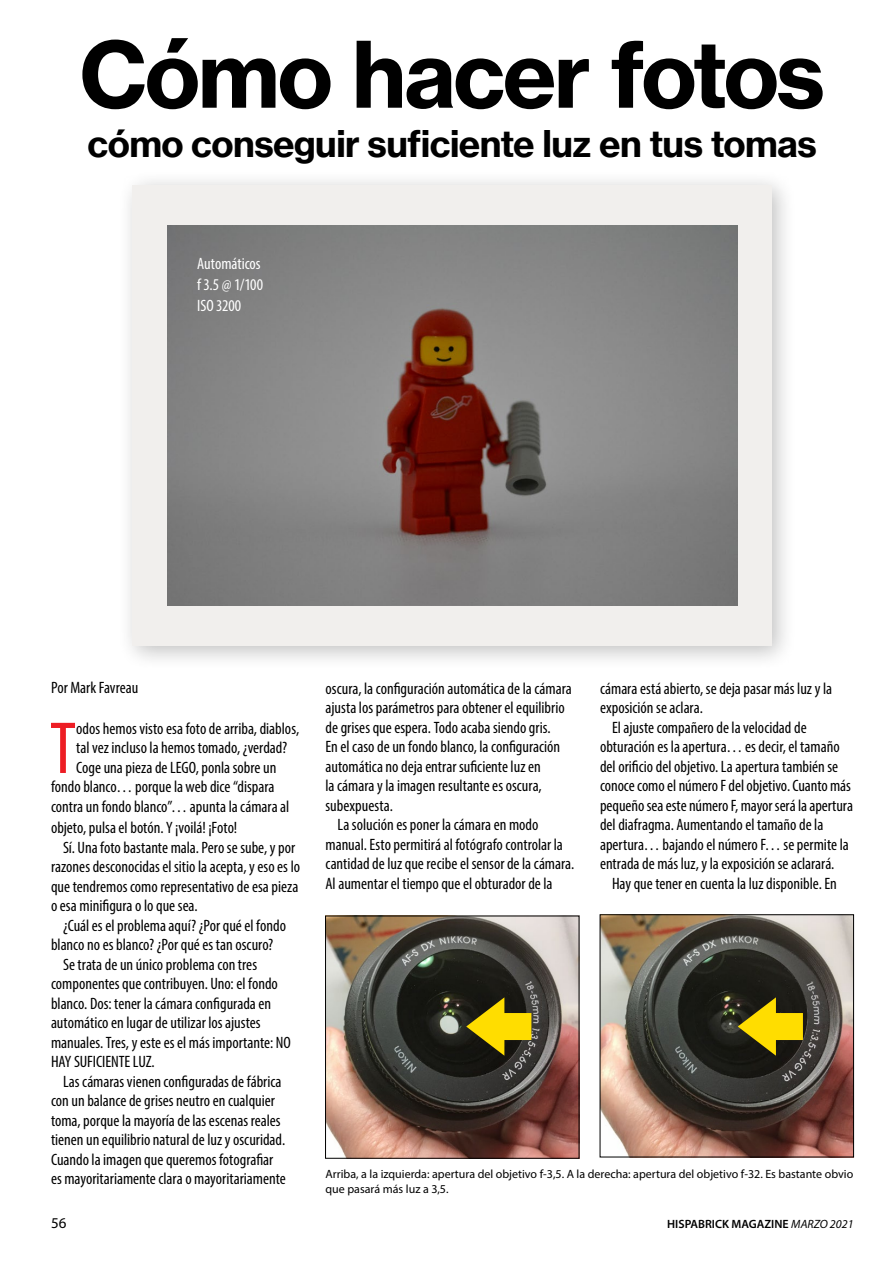
<style>
.page{position:relative;width:893px;height:1263px;background:#fff}
.page>*{position:absolute;margin:0;border:0;box-sizing:border-box;transform-origin:0 0}
.t1{font:700 90px "Neue Haas Grotesk Text Pro";letter-spacing:-.025em;color:#000}
.t2{font:condensed 74.4px "Myriad Pro";color:#ed1d24}
.t3{font:700 36px "Neue Haas Grotesk Text Pro";letter-spacing:-.015em;color:#000}
.t4{font:condensed 16.5px "Myriad Pro";color:#000}
.t5{font:condensed 16.5px/21px "Myriad Pro";letter-spacing:-.005em;color:#fff}
.t6{font:15px "Myriad Pro";color:#000}
.t7{font:12px/15px "Myriad Pro";color:#000}
.t8{font:600 12px "Myriad Pro";color:#000}
.s1{font-weight:400;font-style:italic}
</style>
<div class="page">
<div style="left:117px;top:169px;width:680px;height:501px;background:#000;opacity:.25"></div>
<div style="left:133px;top:185px;width:639px;height:461px;background:#f1efed"></div>
<img style="left:327px;top:918px;width:250px;height:239px">
<div style="left:325px;top:916px;width:254px;height:243px;border:1px solid #000"></div>
<img style="left:602px;top:916px;width:250px;height:239px">
<div style="left:600px;top:914px;width:254px;height:243px;border:1px solid #000"></div>
<svg style="left:466px;top:997px;width:65px;height:59px;background:#89790d"></svg>
<svg style="left:738px;top:997px;width:65px;height:59px;background:#89780b"></svg>
<img style="left:167px;top:226px;width:570px;height:380px">
<h1 class="t1" style="left:80px;top:18px;width:747px">Cómo hacer fotos</h1>
<h3 class="t3" style="left:88px;top:121px;width:731px">cómo conseguir suficiente luz en tus tomas</h3>
<p class="t5" style="left:197px;top:253px;width:67px">Automáticos f 3.5 @ 1/100<br>ISO 3200</p>
<p class="t4" style="left:51px;top:678px;width:89px">Por Mark Favreau</p>
<h2 class="t2" style="left:50px;top:703px;width:28px">T</h2>
<p class="t4" style="left:76px;top:718px;width:225px">odos hemos visto esa foto de arriba, diablos,</p>
<p class="t4" style="left:76px;top:738px;width:213px">tal vez incluso la hemos tomado, ¿verdad?</p>
<p class="t4" style="left:76px;top:757px;width:202px">Coge una pieza de LEGO, ponla sobre un</p>
<p class="t4" style="left:51px;top:777px;width:225px">fondo blanco… porque la web dice “dispara</p>
<p class="t4" style="left:51px;top:796px;width:240px">contra un fondo blanco”… apunta la cámara al</p>
<p class="t4" style="left:51px;top:817px;width:188px">objeto, pulsa el botón. Y ¡voilá! ¡Foto!</p>
<p class="t4" style="left:63px;top:837px;width:234px">Sí. Una foto bastante mala. Pero se sube, y por</p>
<p class="t4" style="left:51px;top:856px;width:251px">razones desconocidas el sitio la acepta, y eso es lo</p>
<p class="t4" style="left:51px;top:876px;width:249px">que tendremos como representativo de esa pieza</p>
<p class="t4" style="left:51px;top:895px;width:148px">o esa minifigura o lo que sea.</p>
<p class="t4" style="left:63px;top:915px;width:225px">¿Cuál es el problema aquí? ¿Por qué el fondo</p>
<p class="t4" style="left:51px;top:934px;width:224px">blanco no es blanco? ¿Por qué es tan oscuro?</p>
<p class="t4" style="left:63px;top:954px;width:196px">Se trata de un único problema con tres</p>
<p class="t4" style="left:51px;top:973px;width:228px">componentes que contribuyen. Uno: el fondo</p>
<p class="t4" style="left:51px;top:993px;width:222px">blanco. Dos: tener la cámara configurada en</p>
<p class="t4" style="left:51px;top:1012px;width:211px">automático en lugar de utilizar los ajustes</p>
<p class="t4" style="left:51px;top:1032px;width:241px">manuales. Tres, y este es el más importante: NO</p>
<p class="t4" style="left:51px;top:1052px;width:105px">HAY SUFICIENTE LUZ.</p>
<p class="t4" style="left:63px;top:1071px;width:220px">Las cámaras vienen configuradas de fábrica</p>
<p class="t4" style="left:51px;top:1091px;width:225px">con un balance de grises neutro en cualquier</p>
<p class="t4" style="left:51px;top:1110px;width:231px">toma, porque la mayoría de las escenas reales</p>
<p class="t4" style="left:51px;top:1130px;width:236px">tienen un equilibrio natural de luz y oscuridad.</p>
<p class="t4" style="left:51px;top:1149px;width:224px">Cuando la imagen que queremos fotografiar</p>
<p class="t4" style="left:51px;top:1169px;width:236px">es mayoritariamente clara o mayoritariamente</p>
<p class="t4" style="left:325px;top:678px;width:248px">oscura, la configuración automática de la cámara</p>
<p class="t4" style="left:325px;top:698px;width:241px">ajusta los parámetros para obtener el equilibrio</p>
<p class="t4" style="left:325px;top:717px;width:227px">de grises que espera. Todo acaba siendo gris.</p>
<p class="t4" style="left:325px;top:737px;width:236px">En el caso de un fondo blanco, la configuración</p>
<p class="t4" style="left:325px;top:756px;width:217px">automática no deja entrar suficiente luz en</p>
<p class="t4" style="left:325px;top:776px;width:218px">la cámara y la imagen resultante es oscura,</p>
<p class="t4" style="left:325px;top:795px;width:69px">subexpuesta.</p>
<p class="t4" style="left:337px;top:815px;width:203px">La solución es poner la cámara en modo</p>
<p class="t4" style="left:325px;top:834px;width:239px">manual. Esto permitirá al fotógrafo controlar la</p>
<p class="t4" style="left:325px;top:854px;width:250px">cantidad de luz que recibe el sensor de la cámara.</p>
<p class="t4" style="left:325px;top:873px;width:229px">Al aumentar el tiempo que el obturador de la</p>
<p class="t4" style="left:600px;top:678px;width:234px">cámara está abierto, se deja pasar más luz y la</p>
<p class="t4" style="left:600px;top:698px;width:104px">exposición se aclara.</p>
<p class="t4" style="left:612px;top:717px;width:196px">El ajuste compañero de la velocidad de</p>
<p class="t4" style="left:600px;top:737px;width:241px">obturación es la apertura… es decir, el tamaño</p>
<p class="t4" style="left:600px;top:756px;width:240px">del orificio del objetivo. La apertura también se</p>
<p class="t4" style="left:600px;top:776px;width:252px">conoce como el número F del objetivo. Cuanto más</p>
<p class="t4" style="left:600px;top:795px;width:254px">pequeño sea este número F, mayor será la apertura</p>
<p class="t4" style="left:600px;top:815px;width:225px">del diafragma. Aumentando el tamaño de la</p>
<p class="t4" style="left:600px;top:834px;width:250px">apertura… bajando el número F… se permite la</p>
<p class="t4" style="left:600px;top:854px;width:236px">entrada de más luz, y la exposición se aclarará.</p>
<p class="t4" style="left:612px;top:873px;width:226px">Hay que tener en cuenta la luz disponible. En</p>
<p class="t7" style="left:325px;top:1166px;width:529px">Arriba, a la izquierda: apertura del objetivo f-3,5. A la derecha: apertura del objetivo f-32. Es bastante obvio que pasará más luz a 3,5.</p>
<p class="t6" style="left:51px;top:1213px;width:17px">56</p>
<p class="t8" style="left:667px;top:1216px;width:188px">HISPABRICK MAGAZINE <span class="s1">MARZO 2021</span></p>
</div>
